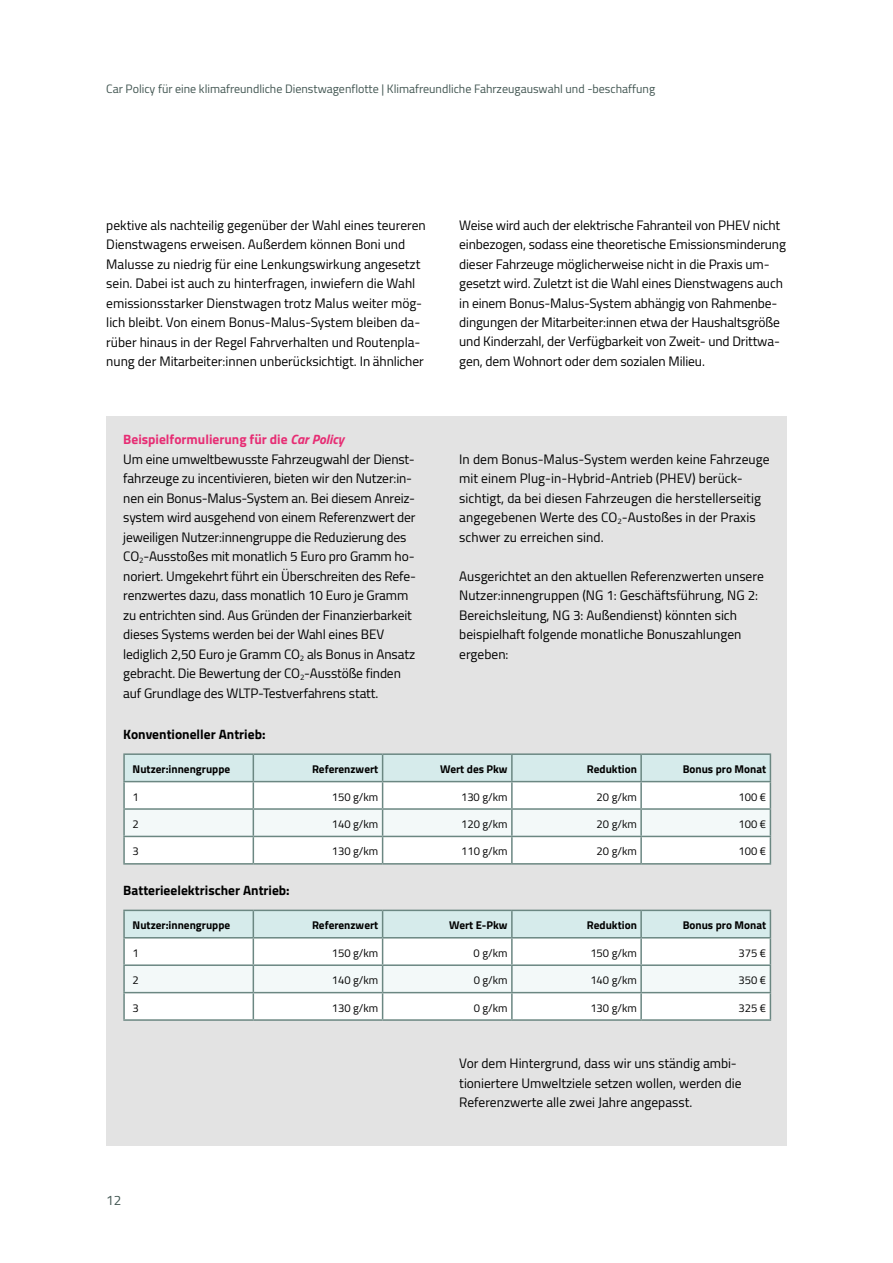
<style>
.page{position:relative;width:893px;height:1263px;background:#fff}
.page>*{position:absolute;margin:0;border:0;box-sizing:border-box;transform-origin:0 0}
.t1{font:13.5px/19.5px "Cairo";letter-spacing:-.01em;color:#000}
.t2{font:700 13.5px "Cairo";color:#000}
.t3{font:13.5px "Cairo";color:#425652}
.t4{font:12px "Cairo";color:#425652}
.t5{font:11.25px "Cairo";color:#000}
.t6{font:700 11.25px "Cairo";color:#000}
.s1{font-weight:700;color:#e72d74}
.s2{font-weight:700;font-style:italic;color:#e72d74}
</style>
<div class="page">
<div style="left:106px;top:417px;width:681px;height:729px;background:#e3e3e3"></div>
<hr style="left:123px;top:753px;width:130px;height:2px;background:#6b8782">
<hr style="left:123px;top:755px;width:2px;height:26px;background:#6b8782">
<hr style="left:253px;top:753px;width:130px;height:2px;background:#6b8782">
<hr style="left:383px;top:753px;width:129px;height:2px;background:#6b8782">
<hr style="left:512px;top:753px;width:129px;height:2px;background:#6b8782">
<hr style="left:641px;top:753px;width:130px;height:2px;background:#6b8782">
<hr style="left:123px;top:781px;width:130px;height:1px;background:#6b8782">
<hr style="left:123px;top:782px;width:2px;height:26px;background:#6b8782">
<hr style="left:123px;top:808px;width:130px;height:2px;background:#6b8782">
<hr style="left:123px;top:810px;width:2px;height:26px;background:#6b8782">
<hr style="left:123px;top:836px;width:130px;height:1px;background:#6b8782">
<hr style="left:123px;top:837px;width:2px;height:26px;background:#6b8782">
<hr style="left:123px;top:863px;width:130px;height:1px;background:#6b8782">
<hr style="left:253px;top:863px;width:130px;height:1px;background:#6b8782">
<hr style="left:383px;top:863px;width:129px;height:1px;background:#6b8782">
<hr style="left:512px;top:863px;width:129px;height:1px;background:#6b8782">
<svg style="left:124px;top:754px;width:647px;height:109px"></svg>
<hr style="left:641px;top:863px;width:130px;height:1px;background:#6b8782">
<hr style="left:123px;top:910px;width:130px;height:1px;background:#6b8782">
<hr style="left:123px;top:911px;width:2px;height:26px;background:#6b8782">
<hr style="left:123px;top:937px;width:130px;height:1px;background:#6b8782">
<hr style="left:123px;top:938px;width:2px;height:26px;background:#6b8782">
<hr style="left:123px;top:964px;width:130px;height:2px;background:#6b8782">
<hr style="left:123px;top:966px;width:2px;height:26px;background:#6b8782">
<hr style="left:123px;top:992px;width:130px;height:1px;background:#6b8782">
<hr style="left:123px;top:993px;width:2px;height:26px;background:#6b8782">
<hr style="left:123px;top:1019px;width:130px;height:2px;background:#6b8782">
<hr style="left:253px;top:1019px;width:130px;height:2px;background:#6b8782">
<hr style="left:383px;top:1019px;width:129px;height:2px;background:#6b8782">
<hr style="left:512px;top:1019px;width:129px;height:2px;background:#6b8782">
<svg style="left:124px;top:910px;width:647px;height:109px"></svg>
<hr style="left:641px;top:1019px;width:130px;height:2px;background:#6b8782">
<p class="t4" style="left:106px;top:79px;width:550px">Car Policy für eine klimafreundliche Dienstwagenflotte | Klimafreundliche Fahrzeugauswahl und -beschaffung</p>
<p class="t1" style="left:106px;top:215px;width:321px">pektive als nachteilig gegenüber der Wahl eines teureren Dienstwagens erweisen. Außerdem können Boni und Malusse zu niedrig für eine Lenkungswirkung angesetzt sein. Dabei ist auch zu hinterfragen, inwiefern die Wahl emissionsstarker Dienstwagen trotz Malus weiter mög&shy;lich bleibt. Von einem Bonus-Malus-System bleiben da&shy;rüber hinaus in der Regel Fahrverhalten und Routenpla&shy;nung der Mitarbeiter:innen unberücksichtigt. In ähnlicher</p>
<p class="t1" style="left:123px;top:429px;width:294px"><span class="s1">Beispielformulierung für die</span> <span class="s2">Car Policy<br></span>Um eine umweltbewusste Fahrzeugwahl der Dienst&shy;fahrzeuge zu incentivieren, bieten wir den Nutzer:in&shy;nen ein Bonus-Malus-System an. Bei diesem Anreiz&shy;system wird ausgehend von einem Referenzwert der jeweiligen Nutzer:innengruppe die Reduzierung des CO<sub>2</sub>-Ausstoßes mit monatlich 5 Euro pro Gramm ho&shy;noriert. Umgekehrt führt ein Überschreiten des Refe&shy;renzwertes dazu, dass monatlich 10 Euro je Gramm zu entrichten sind. Aus Gründen der Finanzierbarkeit dieses Systems werden bei der Wahl eines BEV lediglich 2,50 Euro je Gramm CO<sub>2</sub> als Bonus in Ansatz gebracht. Die Bewertung der CO<sub>2</sub>-Ausstöße finden auf Grundlage des WLTP-Testverfahrens statt.</p>
<p class="t1" style="left:459px;top:215px;width:328px">Weise wird auch der elektrische Fahranteil von PHEV nicht einbezogen, sodass eine theoretische Emissionsminderung dieser Fahrzeuge möglicherweise nicht in die Praxis um&shy;gesetzt wird. Zuletzt ist die Wahl eines Dienstwagens auch in einem Bonus-Malus-System abhängig von Rahmenbe&shy;dingungen der Mitarbeiter:innen etwa der Haushaltsgröße und Kinderzahl, der Verfügbarkeit von Zweit- und Drittwa&shy;gen, dem Wohnort oder dem sozialen Milieu.</p>
<p class="t1" style="left:459px;top:449px;width:312px">In dem Bonus-Malus-System werden keine Fahrzeuge mit einem Plug-in-Hybrid-Antrieb (PHEV) berück&shy;sichtigt, da bei diesen Fahrzeugen die herstellerseitig angegebenen Werte des CO<sub>2</sub>-Austoßes in der Praxis schwer zu erreichen sind.</p>
<p class="t1" style="left:459px;top:566px;width:306px">Ausgerichtet an den aktuellen Referenzwerten unsere Nutzer:innengruppen (NG 1: Geschäftsführung, NG 2:<br>Bereichsleitung, NG 3: Außendienst) könnten sich beispielhaft folgende monatliche Bonuszahlungen ergeben:</p>
<p class="t2" style="left:123px;top:723px;width:144px">Konventioneller Antrieb:</p>
<p class="t6" style="left:133px;top:760px;width:99px">Nutzer:innengruppe</p>
<p class="t6" style="left:312px;top:760px;width:68px">Referenzwert</p>
<p class="t6" style="left:440px;top:760px;width:69px">Wert des Pkw</p>
<p class="t6" style="left:587px;top:760px;width:52px">Reduktion</p>
<p class="t6" style="left:683px;top:760px;width:85px">Bonus pro Monat</p>
<p class="t5" style="left:133px;top:787px;width:8px">1</p>
<p class="t5" style="left:332px;top:787px;width:48px">150 g/km</p>
<p class="t5" style="left:461px;top:787px;width:48px">130 g/km</p>
<p class="t5" style="left:597px;top:787px;width:42px">20 g/km</p>
<p class="t5" style="left:738px;top:787px;width:29px">100 €</p>
<p class="t5" style="left:133px;top:815px;width:8px">2</p>
<p class="t5" style="left:332px;top:815px;width:48px">140 g/km</p>
<p class="t5" style="left:461px;top:815px;width:48px">120 g/km</p>
<p class="t5" style="left:597px;top:815px;width:42px">20 g/km</p>
<p class="t5" style="left:738px;top:815px;width:29px">100 €</p>
<p class="t5" style="left:133px;top:842px;width:8px">3</p>
<p class="t5" style="left:332px;top:842px;width:48px">130 g/km</p>
<p class="t5" style="left:461px;top:842px;width:48px">110 g/km</p>
<p class="t5" style="left:597px;top:842px;width:42px">20 g/km</p>
<p class="t5" style="left:738px;top:842px;width:29px">100 €</p>
<p class="t2" style="left:123px;top:879px;width:168px">Batterieelektrischer Antrieb:</p>
<p class="t6" style="left:133px;top:916px;width:99px">Nutzer:innengruppe</p>
<p class="t6" style="left:312px;top:916px;width:68px">Referenzwert</p>
<p class="t6" style="left:449px;top:916px;width:60px">Wert E-Pkw</p>
<p class="t6" style="left:587px;top:916px;width:52px">Reduktion</p>
<p class="t6" style="left:683px;top:916px;width:85px">Bonus pro Monat</p>
<p class="t5" style="left:133px;top:943px;width:8px">1</p>
<p class="t5" style="left:332px;top:943px;width:48px">150 g/km</p>
<p class="t5" style="left:474px;top:943px;width:35px">0 g/km</p>
<p class="t5" style="left:590px;top:943px;width:48px">150 g/km</p>
<p class="t5" style="left:738px;top:943px;width:29px">375 €</p>
<p class="t5" style="left:133px;top:971px;width:8px">2</p>
<p class="t5" style="left:332px;top:971px;width:48px">140 g/km</p>
<p class="t5" style="left:474px;top:971px;width:35px">0 g/km</p>
<p class="t5" style="left:590px;top:971px;width:48px">140 g/km</p>
<p class="t5" style="left:738px;top:971px;width:29px">350 €</p>
<p class="t5" style="left:133px;top:998px;width:8px">3</p>
<p class="t5" style="left:332px;top:998px;width:48px">130 g/km</p>
<p class="t5" style="left:474px;top:998px;width:35px">0 g/km</p>
<p class="t5" style="left:590px;top:998px;width:48px">130 g/km</p>
<p class="t5" style="left:738px;top:998px;width:29px">325 €</p>
<p class="t3" style="left:106px;top:1189px;width:17px">12</p>
<p class="t1" style="left:459px;top:1053px;width:284px">Vor dem Hintergrund, dass wir uns ständig ambi&shy;tioniertere Umweltziele setzen wollen, werden die<br>Referenzwerte alle zwei Jahre angepasst.</p>
</div>
